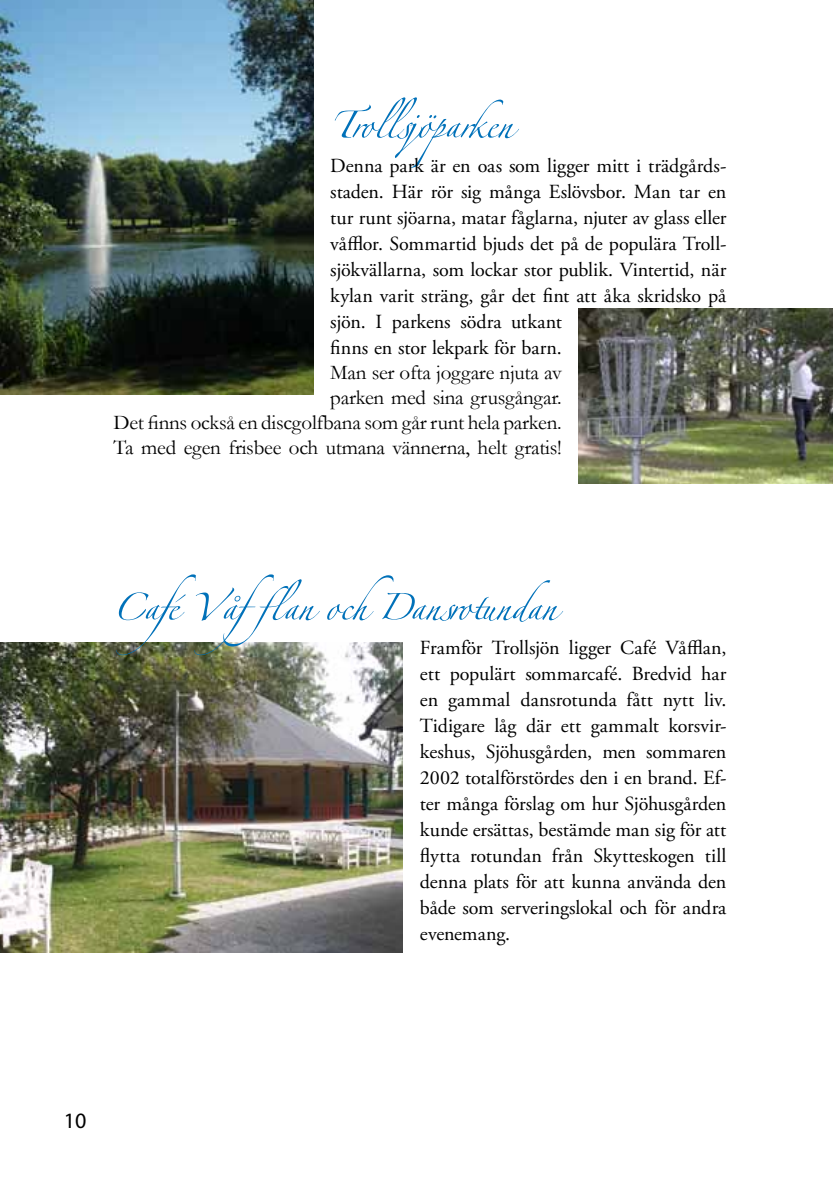
<style>
.page{position:relative;width:840px;height:1191px;background:#fff}
.page>*{position:absolute;margin:0;border:0;box-sizing:border-box;transform-origin:0 0}
.t1{font:60px "Linotype Zapfino One";letter-spacing:-.01em;color:#0071b9}
.t2{font:22px "Myriad Pro";color:#000}
.t3{font:21px/25.2px "Garamond";letter-spacing:-.015em;color:#000;text-align:right}
.t4{font:20px/26px "Adobe Garamond Pro";letter-spacing:-.005em;color:#000}
</style>
<div class="page">
<img style="left:0;top:642px;width:403px;height:310px">
<img style="left:0;top:0;width:313px;height:394px">
<img style="left:578px;top:308px;width:254px;height:175px">
<h1 class="t1" style="left:330px;top:81px;width:184px">Trollsjöparken</h1>
<p class="t4" style="left:330px;top:153px;width:397px">Denna park är en oas som ligger mitt i trädgårds&shy;staden. Här rör sig många Eslövsbor. Man tar en tur runt sjöarna, matar fåglarna, njuter av glass eller våfflor. Sommartid bjuds det på de populära Troll&shy;sjökvällarna, som lockar stor publik. Vintertid, när kylan varit sträng, går det fint att åka skridsko på sjön. I parkens södra utkant<br>finns en stor lekpark för barn.</p>
<p class="t3" style="left:113px;top:359px;width:449px">Man ser ofta joggare njuta av<br>parken med sina grusgångar.<br>Det finns också en discgolfbana som går runt hela parken.<br>Ta med egen frisbee och utmana vännerna, helt gratis!</p>
<h1 class="t1" style="left:113px;top:563px;width:444px">Café Våfflan och Dansrotundan</h1>
<p class="t4" style="left:420px;top:635px;width:308px;text-align:justify">Framför Trollsjön ligger Café Våfflan, ett populärt sommarcafé. Bredvid har en gammal dansrotunda fått nytt liv.<br>Tidigare låg där ett gammalt korsvir&shy;keshus, Sjöhusgården, men sommaren 2002 totalförstördes den i en brand. Ef&shy;ter många förslag om hur Sjöhusgården kunde ersättas, bestämde man sig för att flytta rotundan från Skytteskogen till denna plats för att kunna använda den både som serveringslokal och för andra evenemang.</p>
<p class="t2" style="left:64px;top:1107px;width:24px">10</p>
</div>
